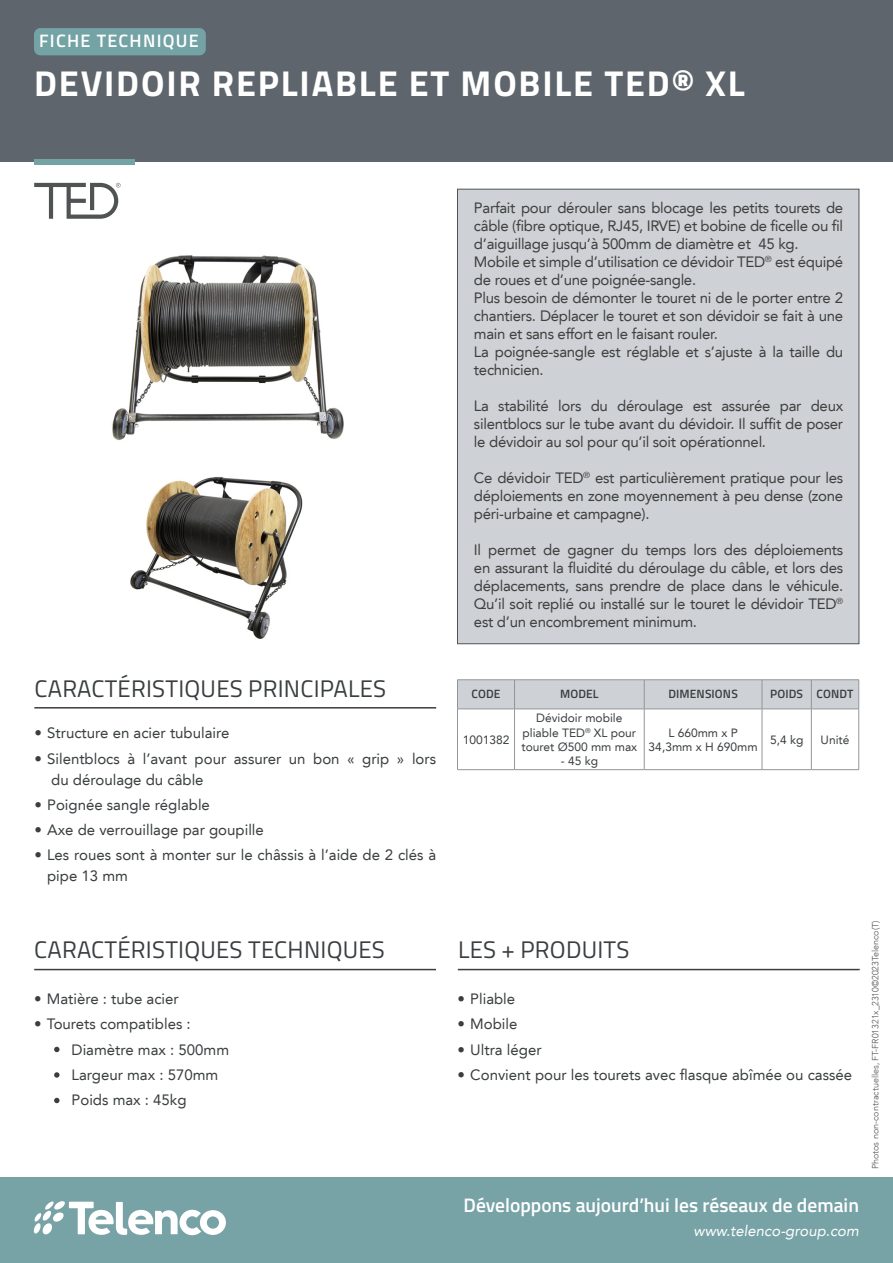
<style>
.page{position:relative;width:893px;height:1263px;background:#fff}
.page>*{position:absolute;margin:0;border:0;box-sizing:border-box;transform-origin:0 0}
.NOM_PRODUIT_2{font:700 36px "Titillium Web";letter-spacing:.05em;color:#fff}
.Subtitle{font:24px "Titillium Web";letter-spacing:.01em;color:#3a3e40}
.t1{font:600 19.5px "Titillium Web";color:#fff}
.TYPE_DE_DOC{font:600 18px "Titillium Web";letter-spacing:.07em;color:#fff}
.Descriptive_text{font:15px/18px "Avenir LT";letter-spacing:-.02em;color:#3f3f3e;text-align:justify}
.t2{font:15px/21px "Avenir LT";color:#3a3e40}
.t3{font:italic 15px "Avenir LT";color:#fff}
.Value_table_references{font:12px/14.4px "Avenir LT";color:#3a3e40;text-align:center}
.Title_table_references{font:600 12px "Titillium Web";letter-spacing:.01em;color:#3a3e40}
.NOMENCLATURE{font:300 9px "Avenir LT";color:#505353}
</style>
<div class="page">
<div style="left:0;top:0;width:893px;height:162px;background:#5f656c"></div>
<div style="left:34px;top:159px;width:100px;height:5px;background:#74a3a6"></div>
<div style="left:0;top:1178px;width:893px;height:85px;background:#77a3a6"></div>
<svg style="left:33px;top:1201px;width:193px;height:34px"></svg>
<div style="left:34px;top:28px;width:172px;height:27px;background:#74a3a6;border-radius:6px"></div>
<hr style="left:34px;top:707px;width:402px;height:1px;background:#3a3e40">
<hr style="left:34px;top:969px;width:402px;height:1px;background:#3a3e40">
<hr style="left:458px;top:969px;width:402px;height:1px;background:#3a3e40">
<div style="left:457px;top:189px;width:402px;height:455px;background:#ced2d6"></div>
<hr style="left:457px;top:679px;width:57px;height:1px;background:#939598">
<hr style="left:514px;top:679px;width:130px;height:1px;background:#939598">
<hr style="left:644px;top:679px;width:118px;height:1px;background:#939598">
<hr style="left:762px;top:679px;width:49px;height:1px;background:#939598">
<hr style="left:811px;top:679px;width:48px;height:1px;background:#939598">
<svg style="left:457px;top:680px;width:402px;height:29px;background:#cbcfd3"></svg>
<hr style="left:457px;top:709px;width:57px;height:1px;background:#939598">
<hr style="left:457px;top:709px;width:1px;height:60px;background:#939598">
<hr style="left:514px;top:709px;width:130px;height:1px;background:#939598">
<hr style="left:514px;top:709px;width:1px;height:60px;background:#939598">
<hr style="left:644px;top:709px;width:118px;height:1px;background:#939598">
<hr style="left:644px;top:709px;width:1px;height:60px;background:#939598">
<hr style="left:762px;top:709px;width:49px;height:1px;background:#939598">
<hr style="left:762px;top:709px;width:1px;height:60px;background:#939598">
<hr style="left:811px;top:709px;width:48px;height:1px;background:#939598">
<hr style="left:811px;top:709px;width:1px;height:60px;background:#939598">
<hr style="left:858px;top:709px;width:1px;height:60px;background:#939598">
<hr style="left:457px;top:769px;width:57px;height:1px;background:#939598">
<hr style="left:514px;top:769px;width:130px;height:1px;background:#939598">
<hr style="left:644px;top:769px;width:118px;height:1px;background:#939598">
<hr style="left:762px;top:769px;width:49px;height:1px;background:#939598">
<hr style="left:811px;top:769px;width:48px;height:1px;background:#939598">
<svg style="left:34px;top:183px;width:87px;height:36px"></svg>
<img style="left:130px;top:477px;width:173px;height:162px">
<img style="left:111px;top:255px;width:233px;height:185px">
<svg style="left:54px;top:1047px;width:6px;height:5px"></svg>
<svg style="left:54px;top:1072px;width:6px;height:6px"></svg>
<svg style="left:54px;top:1098px;width:6px;height:5px"></svg>
<p class="TYPE_DE_DOC" style="left:39px;top:28px;width:161px">FICHE TECHNIQUE</p>
<p class="NOM_PRODUIT_2" style="left:34px;top:55px;width:712px">DEVIDOIR REPLIABLE ET MOBILE TED® XL</p>
<p class="Descriptive_text" style="left:474px;top:199px;width:371px">Parfait pour dérouler sans blocage les petits tourets de câble (fibre optique, RJ45, IRVE) et bobine de ficelle ou fil d’aiguillage jusqu’à 500mm de diamètre et 45 kg.</p>
<p class="Descriptive_text" style="left:474px;top:253px;width:371px">Mobile et simple d’utilisation ce dévidoir TED<sup>®</sup> est équipé de roues et d’une poignée-sangle.</p>
<p class="Descriptive_text" style="left:474px;top:289px;width:371px">Plus besoin de démonter le touret ni de le porter entre 2 chantiers. Déplacer le touret et son dévidoir se fait à une main et sans effort en le faisant rouler.</p>
<p class="Descriptive_text" style="left:474px;top:343px;width:371px">La poignée-sangle est réglable et s’ajuste à la taille du technicien.</p>
<p class="Descriptive_text" style="left:474px;top:397px;width:371px">La stabilité lors du déroulage est assurée par deux silentblocs sur le tube avant du dévidoir. Il suffit de poser le dévidoir au sol pour qu’il soit opérationnel.</p>
<p class="Descriptive_text" style="left:474px;top:469px;width:371px">Ce dévidoir TED<sup>®</sup> est particulièrement pratique pour les déploiements en zone moyennement à peu dense (zone péri-urbaine et campagne).</p>
<p class="Descriptive_text" style="left:474px;top:541px;width:371px">Il permet de gagner du temps lors des déploiements en assurant la fluidité du déroulage du câble, et lors des déplacements, sans prendre de place dans le véhicule.<br>Qu’il soit replié ou installé sur le touret le dévidoir TED<sup>® </sup>est d’un encombrement minimum.</p>
<p class="Subtitle" style="left:34px;top:671px;width:353px">CARACTÉRISTIQUES PRINCIPALES</p>
<p class="t2" style="left:34px;top:723px;width:197px">• Structure en acier tubulaire</p>
<p class="t2" style="left:51px;top:748px;width:386px;text-indent:-17px">• Silentblocs à l’avant pour assurer un bon « grip » lors du déroulage du câble</p>
<p class="t2" style="left:34px;top:794px;width:177px">• Poignée sangle réglable</p>
<p class="t2" style="left:34px;top:819px;width:231px">• Axe de verrouillage par goupille</p>
<p class="t2" style="left:47px;top:845px;width:391px;text-indent:-13px">• Les roues sont à monter sur le châssis à l’aide de 2 clés à pipe 13 mm</p>
<p class="Title_table_references" style="left:471px;top:685px;width:30px">CODE</p>
<p class="Title_table_references" style="left:560px;top:685px;width:40px">MODEL</p>
<p class="Title_table_references" style="left:668px;top:685px;width:71px">DIMENSIONS</p>
<p class="Title_table_references" style="left:770px;top:685px;width:34px">POIDS</p>
<p class="Title_table_references" style="left:817px;top:685px;width:38px">CONDT</p>
<p class="Value_table_references" style="left:463px;top:732px;width:48px">1001382</p>
<p class="Value_table_references" style="left:521px;top:711px;width:117px">Dévidoir mobile pliable TED<sup>®</sup> XL pour touret Ø500 mm max</p>
<p class="Value_table_references" style="left:561px;top:754px;width:39px">- 45 kg</p>
<p class="Value_table_references" style="left:649px;top:725px;width:110px">L 660mm x P<br>34,3mm x H 690mm</p>
<p class="Value_table_references" style="left:770px;top:732px;width:35px">5,4 kg</p>
<p class="Value_table_references" style="left:821px;top:732px;width:30px">Unité</p>
<p class="Subtitle" style="left:34px;top:932px;width:352px">CARACTÉRISTIQUES TECHNIQUES</p>
<p class="Subtitle" style="left:458px;top:932px;width:173px">LES + PRODUITS</p>
<p class="t2" style="left:34px;top:988px;width:146px">• Matière : tube acier</p>
<p class="t2" style="left:34px;top:1014px;width:158px">• Tourets compatibles :</p>
<p class="t2" style="left:72px;top:1039px;width:159px">Diamètre max : 500mm</p>
<p class="t2" style="left:72px;top:1064px;width:148px">Largeur max : 570mm</p>
<p class="t2" style="left:72px;top:1089px;width:117px">Poids max : 45kg</p>
<p class="t2" style="left:457px;top:988px;width:59px">• Pliable</p>
<p class="t2" style="left:457px;top:1014px;width:61px">• Mobile</p>
<p class="t2" style="left:457px;top:1039px;width:86px">• Ultra léger</p>
<p class="t2" style="left:457px;top:1064px;width:396px">• Convient pour les tourets avec flasque abîmée ou cassée</p>
<p class="t1" style="left:463px;top:1191px;width:397px">Développons aujourd’hui les réseaux de demain</p>
<p class="t3" style="left:693px;top:1222px;width:167px">www.telenco-group.com</p>
<p class="NOMENCLATURE" style="left:870px;top:1169px;width:250px;rotate:-90deg">Photos non-contractuelles, FT-FR01321x_2310©2023Telenco(T)</p>
</div>
